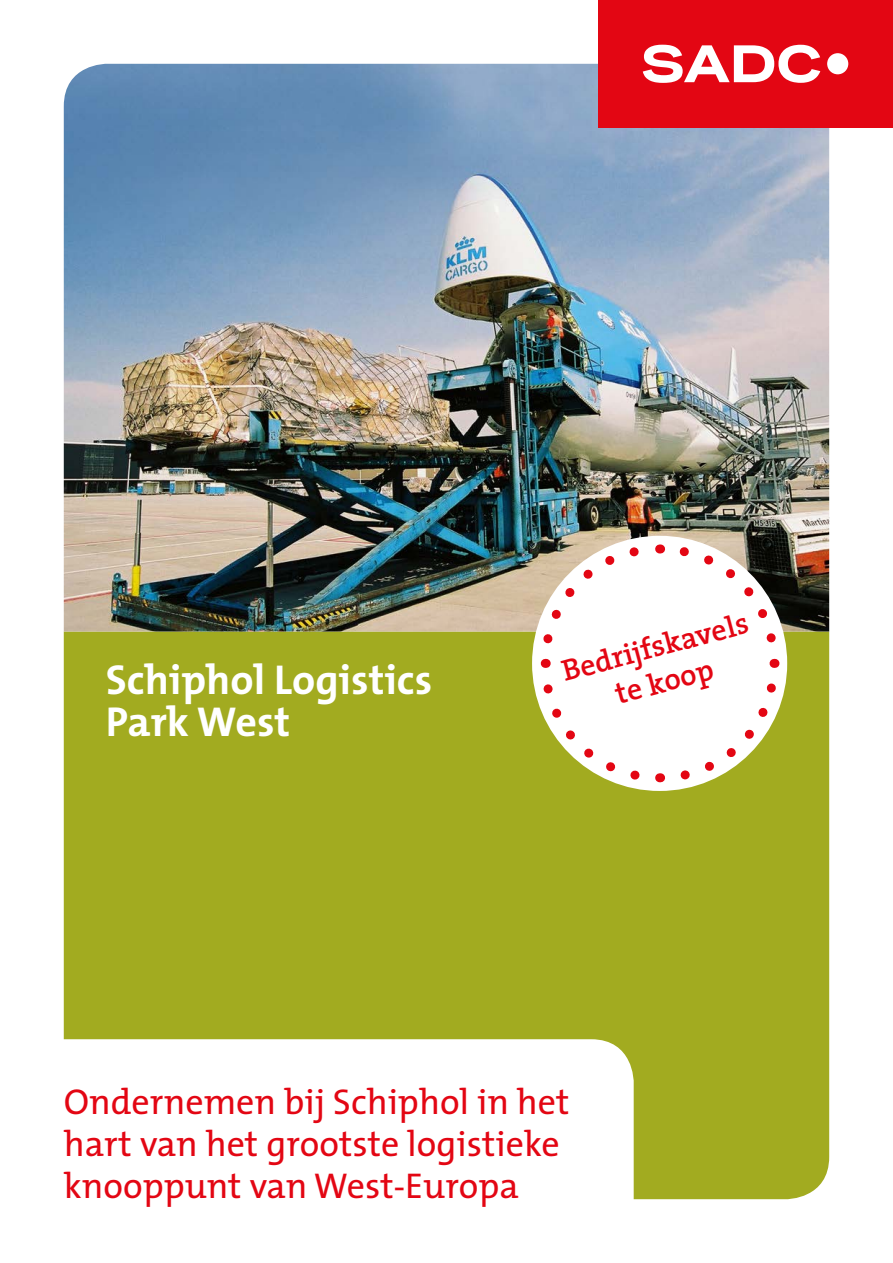
<style>
.page{position:relative;width:893px;height:1263px;background:#fff}
.page>*{position:absolute;margin:0;border:0;box-sizing:border-box;transform-origin:0 0}
.t1{font:700 42px "The Mix";color:#fff}
.t2{font:36px/42px "The Mix";color:#e30613}
.t3{font:600 30px "The Serif";color:#e30613}
</style>
<div class="page">
<div style="left:64px;top:631px;width:765px;height:568px;background:#a2ab20"></div>
<img style="left:64px;top:64px;width:765px;height:567px">
<div style="left:598px;top:0;width:295px;height:128px;background:#e30613"></div>
<svg style="left:643px;top:45px;width:177px;height:38px"></svg>
<div style="left:827px;top:53px;width:21px;height:21px;background:#fff;border-radius:50%"></div>
<svg style="left:63px;top:1039px;width:571px;height:161px"></svg>
<div style="left:532px;top:536px;width:255px;height:255px;background:#fff;border-radius:50%"></div>
<svg style="left:680px;top:659px;width:103px;height:127px"></svg>
<svg style="left:660px;top:540px;width:122px;height:103px"></svg>
<svg style="left:536px;top:541px;width:103px;height:127px"></svg>
<svg style="left:537px;top:684px;width:124px;height:103px"></svg>
<p class="t3" style="left:556px;top:647px;width:193px;rotate:-15deg">Bedrijfskavels</p>
<p class="t1" style="left:106px;top:644px;width:328px">Schiphol Logistics</p>
<p class="t3" style="left:609px;top:670px;width:102px;rotate:-15deg">te koop</p>
<p class="t1" style="left:106px;top:686px;width:186px">Park West</p>
<p class="t2" style="left:64px;top:1080px;width:507px">Ondernemen bij Schiphol in het hart van het grootste logistieke knooppunt van West-Europa</p>
</div>
